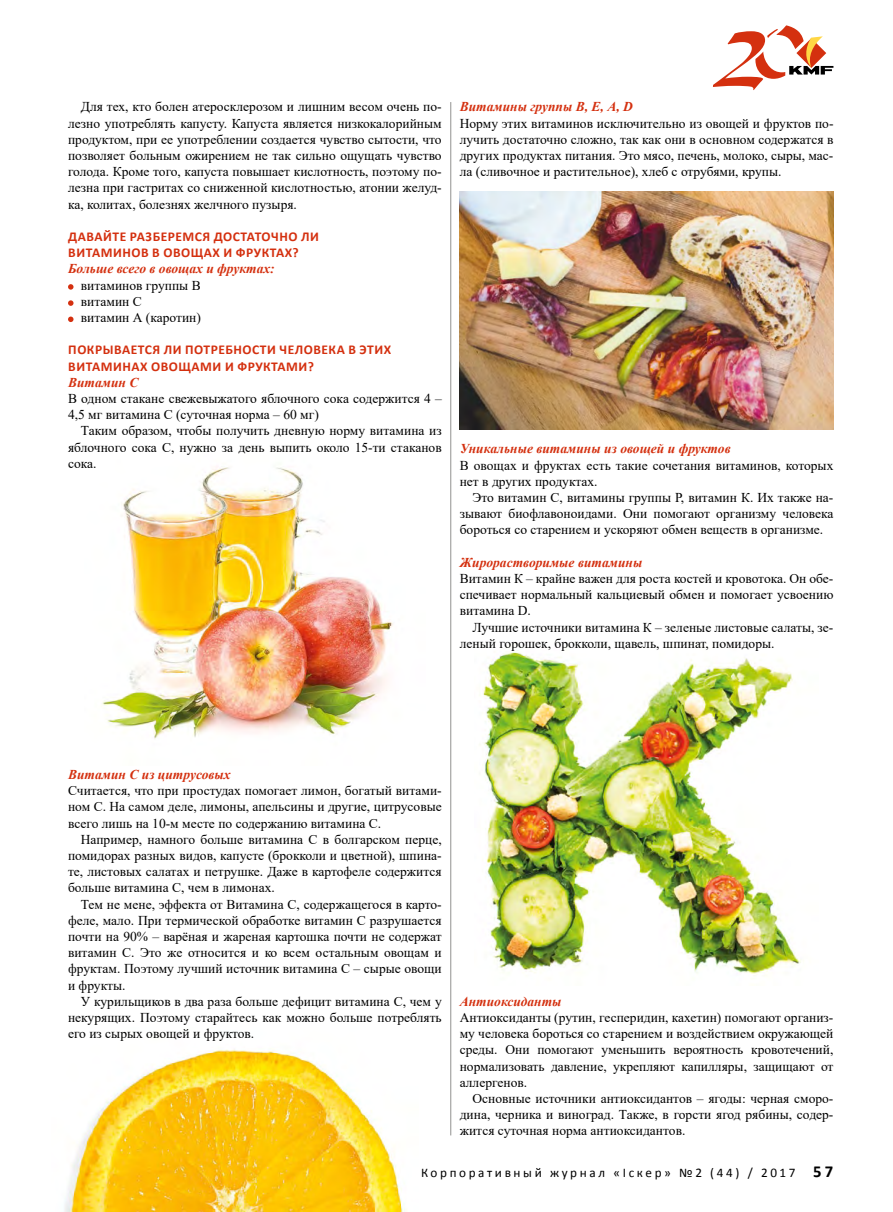
<style>
.page{position:relative;width:893px;height:1212px;background:#fff}
.page>*{position:absolute;margin:0;border:0;box-sizing:border-box;transform-origin:0 0}
.t1{font:13.5px/16.2px "Times New Roman";color:#000;text-align:justify}
.t2{font:italic 700 13.5px "Times New Roman";color:#d4300f}
.t3{font:700 13.5px/16.2px "Calibri";letter-spacing:.04em;color:#d4300f}
.t4{font:13.2px "Calibri";letter-spacing:.2em;color:#000}
.s1{font-weight:700;font-size:16.8px}
</style>
<div class="page">
<img style="left:479px;top:650px;width:322px;height:326px">
<img style="left:64px;top:1049px;width:343px;height:163px">
<img style="left:102px;top:467px;width:291px;height:272px">
<img style="left:460px;top:191px;width:373px;height:238px">
<svg style="left:713px;top:25px;width:120px;height:65px"></svg>
<svg style="left:68px;top:284px;width:6px;height:6px"></svg>
<svg style="left:68px;top:300px;width:6px;height:6px"></svg>
<svg style="left:68px;top:317px;width:6px;height:5px"></svg>
<hr style="left:450px;top:102px;width:1px;height:1033px;background:#9d9d9c">
<p class="t1" style="left:68px;top:98px;width:375px;text-indent:13px">Для тех, кто болен атеросклерозом и лишним весом очень по&shy;лезно употреблять капусту. Капуста является низкокалорийным продуктом, при ее употреблении создается чувство сытости, что позволяет больным ожирением не так сильно ощущать чувство голода. Кроме того, капуста повышает кислотность, поэтому по&shy;лезна при гастритах со сниженной кислотностью, атонии желуд&shy;ка, колитах, болезнях желчного пузыря.</p>
<p class="t3" style="left:68px;top:228px;width:252px">Давайте разберемся достаточно ли витаминов в овощах и фруктах?</p>
<p class="t2" style="left:68px;top:259px;width:208px">Больше всего в овощах и фруктах:</p>
<p class="t1" style="left:81px;top:277px;width:122px;text-align:left">витаминов группы В витамин С<br>витамин А (каротин)</p>
<p class="t3" style="left:68px;top:342px;width:324px">Покрывается ли потребности человека в этих витаминах овощами и фруктами?</p>
<p class="t2" style="left:68px;top:373px;width:72px">Витамин С</p>
<p class="t1" style="left:68px;top:390px;width:375px">В одном стакане свежевыжатого яблочного сока содержится 4 –<br>4,5 мг витамина С (суточная норма – 60 мг)</p>
<p class="t1" style="left:68px;top:422px;width:375px;text-indent:13px">Таким образом, чтобы получить дневную норму витамина из яблочного сока С, нужно за день выпить около 15-ти стаканов сока.</p>
<p class="t2" style="left:460px;top:97px;width:175px">Витамины группы В, Е, А, D</p>
<p class="t1" style="left:460px;top:115px;width:375px">Норму этих витаминов исключительно из овощей и фруктов по&shy;лучить достаточно сложно, так как они в основном содержатся в других продуктах питания. Это мясо, печень, молоко, сыры, мас&shy;ла (сливочное и растительное), хлеб с отрубями, крупы.</p>
<p class="t2" style="left:460px;top:439px;width:272px">Уникальные витамины из овощей и фруктов</p>
<p class="t1" style="left:460px;top:457px;width:375px">В овощах и фруктах есть такие сочетания витаминов, которых нет в других продуктах.</p>
<p class="t1" style="left:460px;top:489px;width:375px;text-indent:13px">Это витамин С, витамины группы Р, витамин К. Их также на&shy;зывают биофлавоноидами. Они помогают организму человека бороться со старением и ускоряют обмен веществ в организме.</p>
<p class="t2" style="left:460px;top:553px;width:184px">Жирорастворимые витамины</p>
<p class="t1" style="left:460px;top:570px;width:375px">Витамин К – крайне важен для роста костей и кровотока. Он обе&shy;спечивает нормальный кальциевый обмен и помогает усвоению витамина D.</p>
<p class="t1" style="left:460px;top:619px;width:375px;text-indent:13px">Лучшие источники витамина К – зеленые листовые салаты, зе&shy;леный горошек, брокколи, щавель, шпинат, помидоры.</p>
<p class="t2" style="left:68px;top:765px;width:164px">Витамин С из цитрусовых</p>
<p class="t1" style="left:68px;top:782px;width:375px">Считается, что при простудах помогает лимон, богатый витами&shy;ном С. На самом деле, лимоны, апельсины и другие, цитрусовые всего лишь на 10-м месте по содержанию витамина С.</p>
<p class="t1" style="left:68px;top:831px;width:375px;text-indent:13px">Например, намного больше витамина С в болгарском перце, помидорах разных видов, капусте (брокколи и цветной), шпина&shy;те, листовых салатах и петрушке. Даже в картофеле содержится больше витамина С, чем в лимонах.</p>
<p class="t1" style="left:68px;top:895px;width:375px;text-indent:13px">Тем не мене, эффекта от Витамина С, содержащегося в карто&shy;феле, мало. При термической обработке витамин С разрушается почти на 90% – варёная и жареная картошка почти не содержат витамин С. Это же относится и ко всем остальным овощам и фруктам. Поэтому лучший источник витамина С – сырые овощи и фрукты.</p>
<p class="t1" style="left:68px;top:993px;width:375px;text-indent:13px">У курильщиков в два раза больше дефицит витамина С, чем у некурящих. Поэтому старайтесь как можно больше потреблять его из сырых овощей и фруктов.</p>
<p class="t2" style="left:460px;top:992px;width:103px">Антиоксиданты</p>
<p class="t1" style="left:460px;top:1009px;width:375px">Антиоксиданты (рутин, гесперидин, кахетин) помогают организ&shy;му человека бороться со старением и воздействием окружающей среды. Они помогают уменьшить вероятность кровотечений, нормализовать давление, укрепляют капилляры, защищают от аллергенов.</p>
<p class="t1" style="left:460px;top:1090px;width:375px;text-indent:13px">Основные источники антиоксидантов – ягоды: черная сморо&shy;дина, черника и виноград. Также, в горсти ягод рябины, содер&shy;жится суточная норма антиоксидантов.</p>
<p class="t4" style="left:421px;top:1164px;width:414px">Корпоративный журнал «Іскер» №2 (44) / 2017 <span class="s1">57</span></p>
</div>
